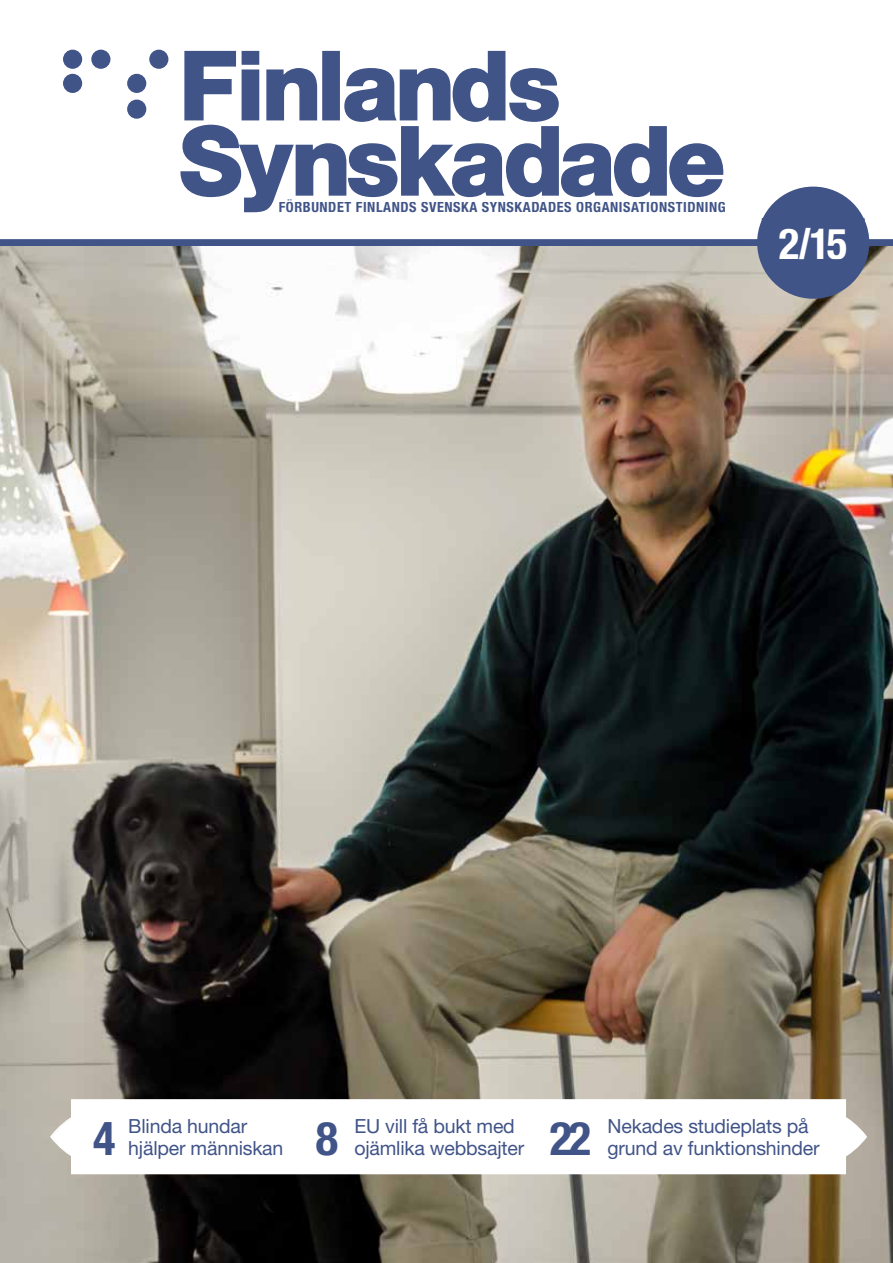
<style>
.page{position:relative;width:893px;height:1263px;background:#fff}
.page>*{position:absolute;margin:0;border:0;box-sizing:border-box;transform-origin:0 0}
.t1{font:700 condensed 46.5px "Helvetica Neue LT Std";color:#415488}
.t2{font:700 condensed 42.75px "Helvetica Neue LT Std";color:#fff}
.t3{font:19.5px/22.5px "Helvetica Neue LT Std";letter-spacing:-.01em;color:#415488}
.t4{font:700 condensed 14.25px "Helvetica Neue LT Std";letter-spacing:.04em;color:#415488}
</style>
<div class="page">
<svg style="left:0;top:239px;width:893px;height:8px;background:#687599"></svg>
<img style="left:0;top:247px;width:893px;height:1016px">
<div style="left:758px;top:187px;width:110px;height:111px;background:#415488;border-radius:50%"></div>
<div style="left:757px;top:187px;width:112px;height:112px;border:2px solid #415488;border-radius:50%"></div>
<svg style="left:276px;top:239px;width:453px;height:7px;background:#44578a"></svg>
<svg style="left:180px;top:124px;width:544px;height:89px"></svg>
<svg style="left:184px;top:50px;width:375px;height:72px"></svg>
<div style="left:64px;top:75px;width:17px;height:17px;background:#415488;border-radius:50%"></div>
<div style="left:63px;top:74px;width:19px;height:19px;border:2px solid #415488;border-radius:50%"></div>
<div style="left:128px;top:75px;width:18px;height:17px;background:#415488;border-radius:50%"></div>
<div style="left:127px;top:74px;width:19px;height:19px;border:2px solid #415488;border-radius:50%"></div>
<div style="left:128px;top:100px;width:18px;height:18px;background:#415488;border-radius:50%"></div>
<div style="left:127px;top:100px;width:19px;height:19px;border:2px solid #415488;border-radius:50%"></div>
<div style="left:92px;top:50px;width:18px;height:18px;background:#415488;border-radius:50%"></div>
<div style="left:91px;top:50px;width:19px;height:19px;border:2px solid #415488;border-radius:50%"></div>
<div style="left:64px;top:50px;width:17px;height:18px;background:#415488;border-radius:50%"></div>
<div style="left:63px;top:50px;width:19px;height:19px;border:2px solid #415488;border-radius:50%"></div>
<div style="left:150px;top:50px;width:18px;height:18px;background:#415488;border-radius:50%"></div>
<div style="left:149px;top:50px;width:19px;height:19px;border:2px solid #415488;border-radius:50%"></div>
<svg style="left:52px;top:1105px;width:130px;height:64px"></svg>
<svg style="left:845px;top:1103px;width:23px;height:67px"></svg>
<div style="left:71px;top:1100px;width:774px;height:74px;background:#fff"></div>
<p class="t4" style="left:279px;top:198px;width:449px">FÖRBUNDET FINLANDS SVENSKA SYNSKADADES ORGANISATIONSTIDNING</p>
<h2 class="t2" style="left:779px;top:218px;width:70px">2/15</h2>
<p class="t3" style="left:128px;top:1114px;width:157px">Blinda hundar hjälper människan</p>
<p class="t3" style="left:354px;top:1114px;width:171px">EU vill få bukt med ojämlika webbsajter</p>
<p class="t3" style="left:608px;top:1114px;width:203px">Nekades studieplats på</p>
<h1 class="t1" style="left:93px;top:1110px;width:24px">4</h1>
<h1 class="t1" style="left:316px;top:1110px;width:24px">8</h1>
<h1 class="t1" style="left:550px;top:1110px;width:43px">22</h1>
<p class="t3" style="left:608px;top:1137px;width:213px">grund av funktionshinder</p>
</div>
